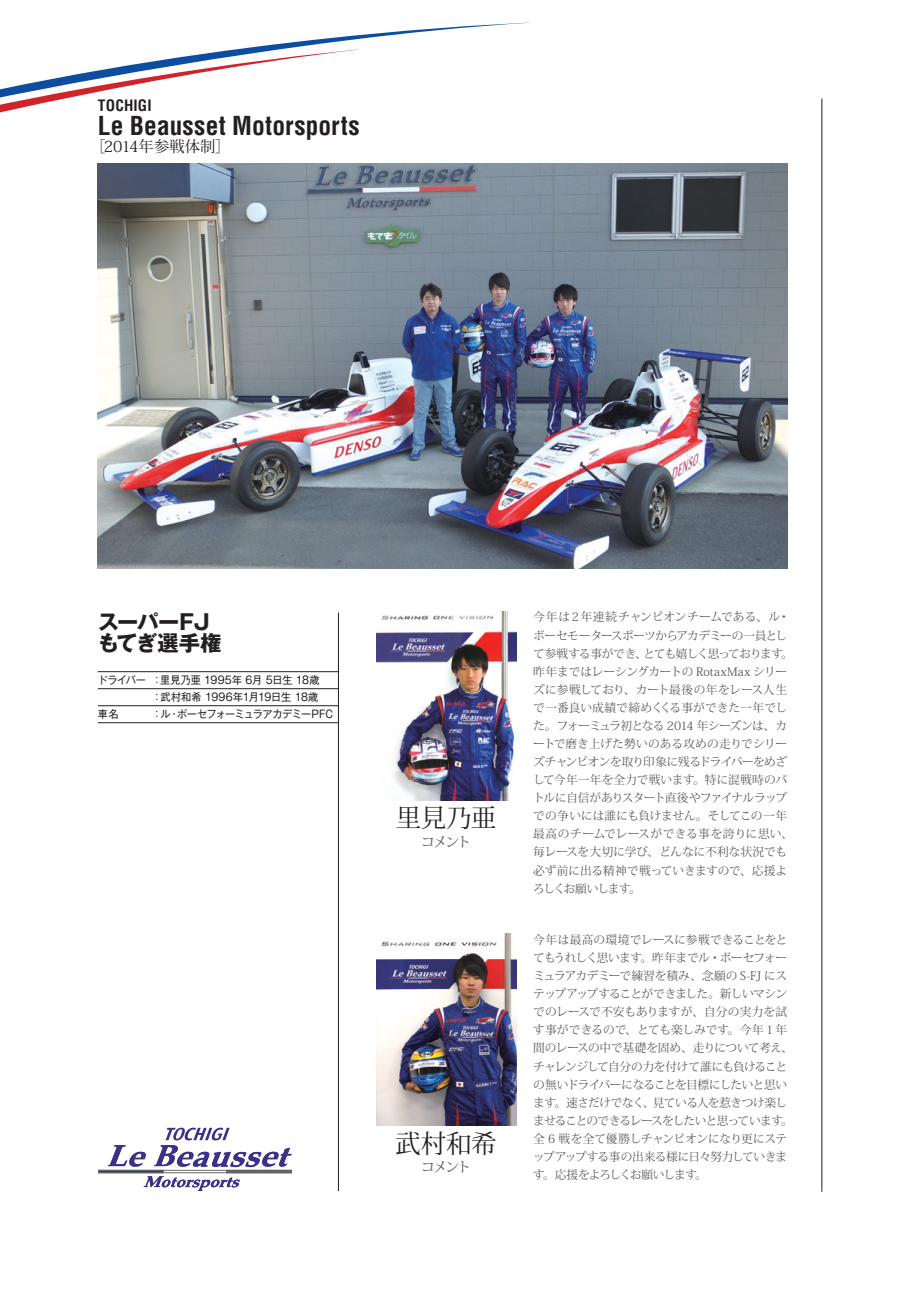
<style>
.page{position:relative;width:919px;height:1289px;background:#fff}
.page>*{position:absolute;margin:0;border:0;box-sizing:border-box;transform-origin:0 0}
.t1{font:700 condensed 25.5px "Helvetica";letter-spacing:.005em;color:#231f20}
.t2{font:25.5px "Koz Min Pro";letter-spacing:-.015em;color:#231f20}
.t3{font:700 21.3px/21.3px "Gothic MB101 Pro";letter-spacing:-.02em;color:#231f20}
.t4{font:15.3px "Koz Min Pro";letter-spacing:-.005em;color:#231f20}
.t5{font:700 condensed 15.3px "Helvetica";letter-spacing:.01em;color:#231f20}
.t6{font:13.8px "Koz Min Pro";letter-spacing:-.125em;color:#57585a}
.t7{font:11.7px/18px "Koz Min Pro";letter-spacing:-.03em;color:#57585a;text-align:right}
.t8{font:11.7px "Koz Min Pro";letter-spacing:-.01em;color:#57585a}
.t9{font:11.7px "Koz Min Pro";letter-spacing:-.06em;color:#57585a}
.t10{font:11.7px "Koz Min Pro";color:#57585a}
.t11{font:11.7px "Koz Min Pro";letter-spacing:-.065em;color:#57585a}
.t12{font:11.7px "Koz Min Pro";letter-spacing:-.005em;color:#57585a}
.t13{font:11.7px "Koz Min Pro";letter-spacing:-.07em;color:#57585a}
.t14{font:11.7px "Koz Min Pro";letter-spacing:-.055em;color:#57585a}
.t15{font:11.7px "Koz Min Pro";letter-spacing:-.09em;color:#57585a}
.t16{font:11.7px "Koz Min Pro";letter-spacing:-.05em;color:#57585a}
.t17{font:11.7px "Koz Min Pro";letter-spacing:-.075em;color:#57585a}
.t18{font:11.7px "Koz Min Pro";letter-spacing:.01em;color:#57585a}
.t19{font:11.7px "Koz Min Pro";letter-spacing:.035em;color:#57585a}
.t20{font:11.7px "Koz Min Pro";letter-spacing:.02em;color:#57585a}
.t21{font:11.7px "Koz Min Pro";letter-spacing:.005em;color:#57585a}
.t22{font:11.7px "Koz Min Pro";letter-spacing:-.08em;color:#57585a}
.t23{font:11.7px "Koz Min Pro";letter-spacing:.015em;color:#57585a}
.t24{font:10.65px/17px "Gothic MB101 Pro";letter-spacing:-.015em;color:#231f20;scale:.95 1}
.t25{font:10.65px "Gothic MB101 Pro";letter-spacing:.005em;color:#231f20;scale:.95 1}
</style>
<div class="page">
<svg style="left:108px;top:1145px;width:38px;height:21px"></svg>
<svg style="left:154px;top:1127px;width:138px;height:40px"></svg>
<svg style="left:144px;top:1176px;width:96px;height:14px"></svg>
<div style="left:98px;top:1170px;width:193px;height:2px;border:1px solid #67696b"></div>
<hr style="left:821px;top:98px;width:1px;height:1093px;background:#231f20">
<hr style="left:338px;top:612px;width:1px;height:579px;background:#231f20">
<img style="left:98px;top:163px;width:689px;height:406px">
<hr style="left:98px;top:671px;width:240px;height:1px;background:#231f20">
<hr style="left:98px;top:688px;width:240px;height:1px;background:#231f20">
<hr style="left:98px;top:705px;width:240px;height:1px;background:#231f20">
<hr style="left:98px;top:722px;width:240px;height:1px;background:#231f20">
<img style="left:376px;top:611px;width:141px;height:189px">
<img style="left:376px;top:933px;width:141px;height:192px">
<svg style="left:0;top:23px;width:525px;height:90px"></svg>
<h3 class="t5" style="left:98px;top:96px;width:55px">TOCHIGI</h3>
<h1 class="t1" style="left:98px;top:111px;width:263px">Le Beausset Motorsports</h1>
<h3 class="t4" style="left:90px;top:136px;width:142px">［2014年参戦体制[</h3>
<h2 class="t3" style="left:98px;top:608px;width:125px">スーパーFJもてぎ選手権</h2>
<p class="t25" style="left:160px;top:671px;width:169px">里見乃亜 1995年 6月 5日生 18歳</p>
<p class="t24" style="left:98px;top:670px;width:52px">ドライバー</p>
<p class="t24" style="left:152px;top:670px;width:12px">：</p>
<p class="t24" style="left:98px;top:704px;width:23px">車名</p>
<p class="t24" style="left:177px;top:687px;width:166px;text-indent:-25px">：武村和希 1996年月1 19日生 18歳<br>ボーセフォーミュラアカデミーPFC</p>
<p class="t24" style="left:160px;top:704px;width:21px">ル・</p>
<p class="t24" style="left:152px;top:704px;width:12px">：</p>
<h1 class="t2" style="left:396px;top:799px;width:102px">里見乃亜</h1>
<p class="t6" style="left:421px;top:831px;width:51px">コメント</p>
<h1 class="t2" style="left:395px;top:1125px;width:103px">武村和希</h1>
<p class="t6" style="left:421px;top:1157px;width:51px">コメント</p>
<p class="t20" style="left:533px;top:609px;width:248px">今年は２年連続チャンピオンチームである、ル</p>
<p class="t7" style="left:533px;top:626px;width:255px">ボーセモータースポーツからアカデミーの一員とし</p>
<p class="t7" style="left:781px;top:644px;width:13px">。</p>
<p class="t7" style="left:778px;top:607px;width:13px">・</p>
<p class="t7" style="left:533px;top:644px;width:115px">て参戦する事ができ、</p>
<p class="t12" style="left:533px;top:663px;width:255px">昨年まではレーシングカートの RotaxMax シリー</p>
<p class="t8" style="left:533px;top:681px;width:255px">ズに参戦しており、カート最後の年をレース人生</p>
<p class="t18" style="left:533px;top:699px;width:255px">で一番良い成績で締めくくる事ができた一年でし</p>
<p class="t13" style="left:533px;top:717px;width:255px">た。フォーミュラ初となる 2014 年シーズンは、カ</p>
<p class="t10" style="left:533px;top:735px;width:255px">ートで磨き上げた勢いのある攻めの走りでシリー</p>
<p class="t14" style="left:533px;top:753px;width:255px">ズチャンピオンを取り印象に残るドライバーをめざ</p>
<p class="t23" style="left:693px;top:771px;width:96px">。特に混戦時のバ</p>
<p class="t22" style="left:643px;top:645px;width:141px">とても嬉しく思っております</p>
<p class="t21" style="left:533px;top:771px;width:163px">して今年一年を全力で戦います</p>
<p class="t9" style="left:533px;top:789px;width:255px">トルに自信がありスタート直後やファイナルラップ</p>
<p class="t7" style="left:533px;top:806px;width:255px">での争いには誰にも負けません。そしてこの一年</p>
<p class="t19" style="left:533px;top:825px;width:261px">最高のチームでレースができる事を誇りに思い、</p>
<p class="t7" style="left:533px;top:842px;width:255px">毎レースを大切に学び、どんなに不利な状況でも</p>
<p class="t8" style="left:533px;top:861px;width:255px">必ず前に出る精神で戦っていきますので、応援よ</p>
<p class="t7" style="left:629px;top:878px;width:13px">。</p>
<p class="t15" style="left:533px;top:880px;width:99px">ろしくお願いします</p>
<p class="t7" style="left:533px;top:930px;width:255px">今年は最高の環境でレースに参戦できることをと。昨年までル・ボーセフォー</p>
<p class="t11" style="left:533px;top:949px;width:110px">てもうれしく思います</p>
<p class="t7" style="left:533px;top:966px;width:255px">ミュラアカデミーで練習を積み、念願の -S FJ にス</p>
<p class="t11" style="left:533px;top:985px;width:255px">テップアップすることができました。新しいマシン</p>
<p class="t10" style="left:533px;top:1003px;width:255px">でのレースで不安もありますが、自分の実力を試</p>
<p class="t7" style="left:727px;top:1020px;width:61px">。今年1年</p>
<p class="t8" style="left:533px;top:1021px;width:197px">す事ができるので、とても楽しみです</p>
<p class="t7" style="left:533px;top:1038px;width:261px">間のレースの中で基礎を固め、走りについて考え、</p>
<p class="t16" style="left:533px;top:1057px;width:255px">チャレンジして自分の力を付けて誰にも負けること</p>
<p class="t9" style="left:533px;top:1075px;width:255px">の無いドライバーになることを目標にしたいと思い</p>
<p class="t7" style="left:554px;top:1092px;width:234px">。速さだけでなく、見ている人を惹きつけ楽し</p>
<p class="t7" style="left:533px;top:1092px;width:24px">ます</p>
<p class="t17" style="left:533px;top:1112px;width:251px">ませることのできるレースをしたいと思っています</p>
<p class="t7" style="left:533px;top:1129px;width:255px">全 6 戦を全て優勝しチャンピオンになり更にステ</p>
<p class="t7" style="left:533px;top:1147px;width:255px">ップアップする事の出来る様に日々努力していきま</p>
<p class="t7" style="left:695px;top:1165px;width:13px">。</p>
<p class="t7" style="left:781px;top:1110px;width:13px">。</p>
<p class="t15" style="left:543px;top:1166px;width:155px">。応援をよろしくお願いします</p>
<p class="t7" style="left:533px;top:1165px;width:13px">す</p>
</div>
